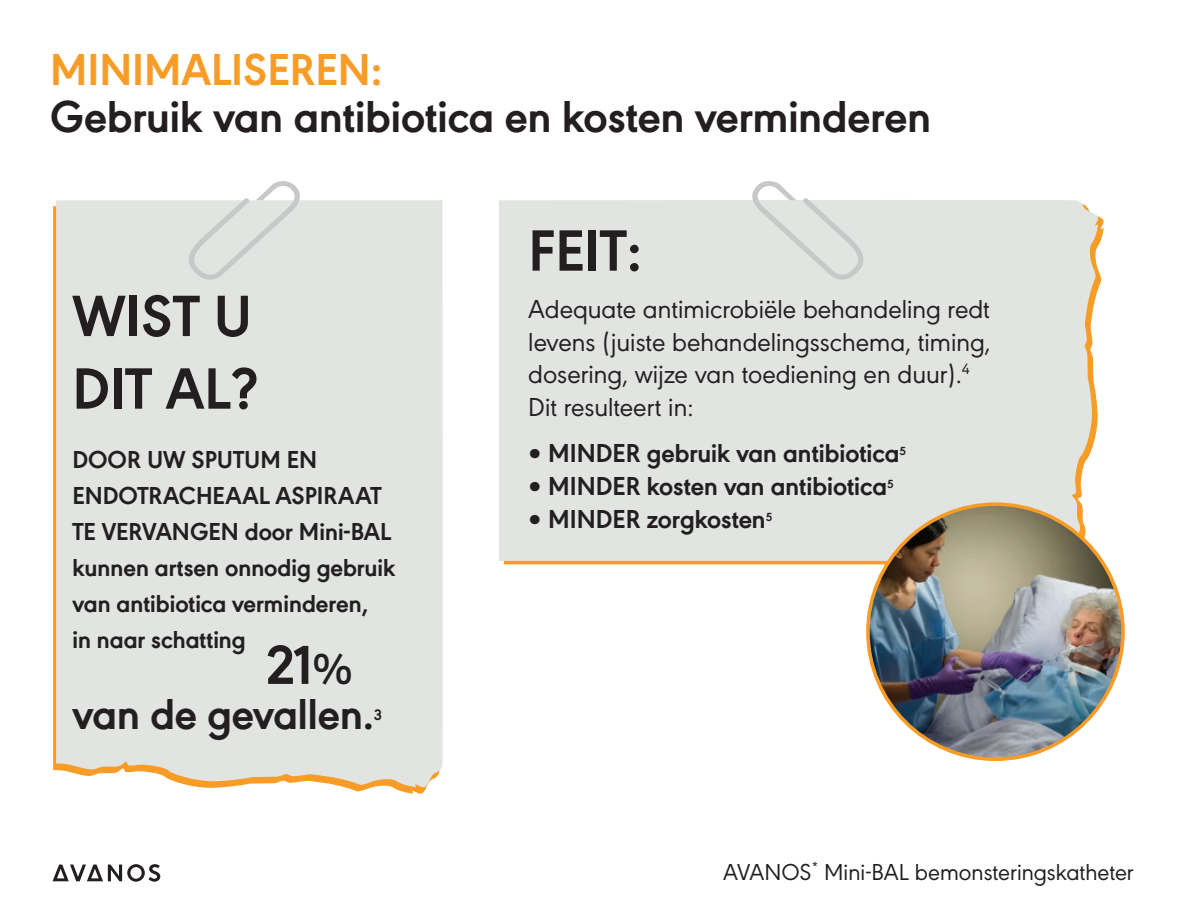
<style>
.page{position:relative;width:1188px;height:918px;background:#fff}
.page>*{position:absolute;margin:0;border:0;box-sizing:border-box;transform-origin:0 0}
.t1{font:700 60.45px/72.6px "Avanos Sans";color:#231f20}
.t2{font:700 57px "Avanos Sans";color:#231f20}
.t3{font:700 46.5px "Avanos Sans";color:#231f20}
.t4{font:700 46.5px "Avanos Sans";color:#f89c28}
.t5{font:700 45px "Avanos Sans";color:#231f20}
.t6{font:27px/32.4px "Avanos Sans";color:#231f20}
.t7{font:700 27px "Avanos Sans";color:#231f20}
.t8{font:700 25.5px/36px "Avanos Sans";color:#231f20}
.t9{font:24px "Avanos Sans";color:#231f20}
.t10{font:700 15.75px "Avanos Sans";color:#231f20}
.s1{font-size:45px}
</style>
<div class="page">
<div style="left:499px;top:200px;width:603px;height:361px;background:#e2e4e2"></div>
<div style="left:56px;top:200px;width:387px;height:587px;background:#e2e4e2"></div>
<svg style="left:180px;top:181px;width:123px;height:99px"></svg>
<svg style="left:750px;top:181px;width:123px;height:99px"></svg>
<svg style="left:53px;top:864px;width:107px;height:18px"></svg>
<img style="left:868px;top:504px;width:255px;height:255px;border-radius:128px">
<h3 class="t4" style="left:50px;top:35px;width:334px">MINIMALISEREN:</h3>
<h3 class="t3" style="left:50px;top:81px;width:882px">Gebruik van antibiotica en kosten verminderen</h3>
<h1 class="t1" style="left:72px;top:276px;width:186px">WIST U<br>DIT AL?</h1>
<p class="t8" style="left:72px;top:440px;width:325px">DOOR UW SPUTUM EN<br>ENDOTRACHEAAL ASPIRAAT<br>TE VERVANGEN door Mini-BAL kunnen artsen onnodig gebruik van antibiotica verminderen,<br>in naar schatting</p>
<h2 class="t2" style="left:266px;top:622px;width:88px">21<span class="s1">%</span></h2>
<h3 class="t5" style="left:72px;top:680px;width:303px">van de gevallen.</h3>
<p class="t10" style="left:374px;top:702px;width:9px">3</p>
<h1 class="t1" style="left:528px;top:210px;width:115px">FEIT:</h1>
<p class="t6" style="left:528px;top:291px;width:464px">Adequate antimicrobiële behandeling redt levens (juiste behandelingsschema, timing, dosering, wijze van toediening en duur).<sup>4<br></sup>Dit resulteert in:</p>
<p class="t7" style="left:528px;top:433px;width:379px">• MINDER gebruik van antibiotica<sup>5</sup></p>
<p class="t7" style="left:528px;top:466px;width:367px">• MINDER kosten van antibiotica<sup>5</sup></p>
<p class="t7" style="left:528px;top:499px;width:245px">• MINDER zorgkosten<sup>5</sup></p>
<p class="t9" style="left:723px;top:855px;width:412px">AVANOS<sup>*</sup> Mini-BAL bemonsteringskatheter</p>
</div>
